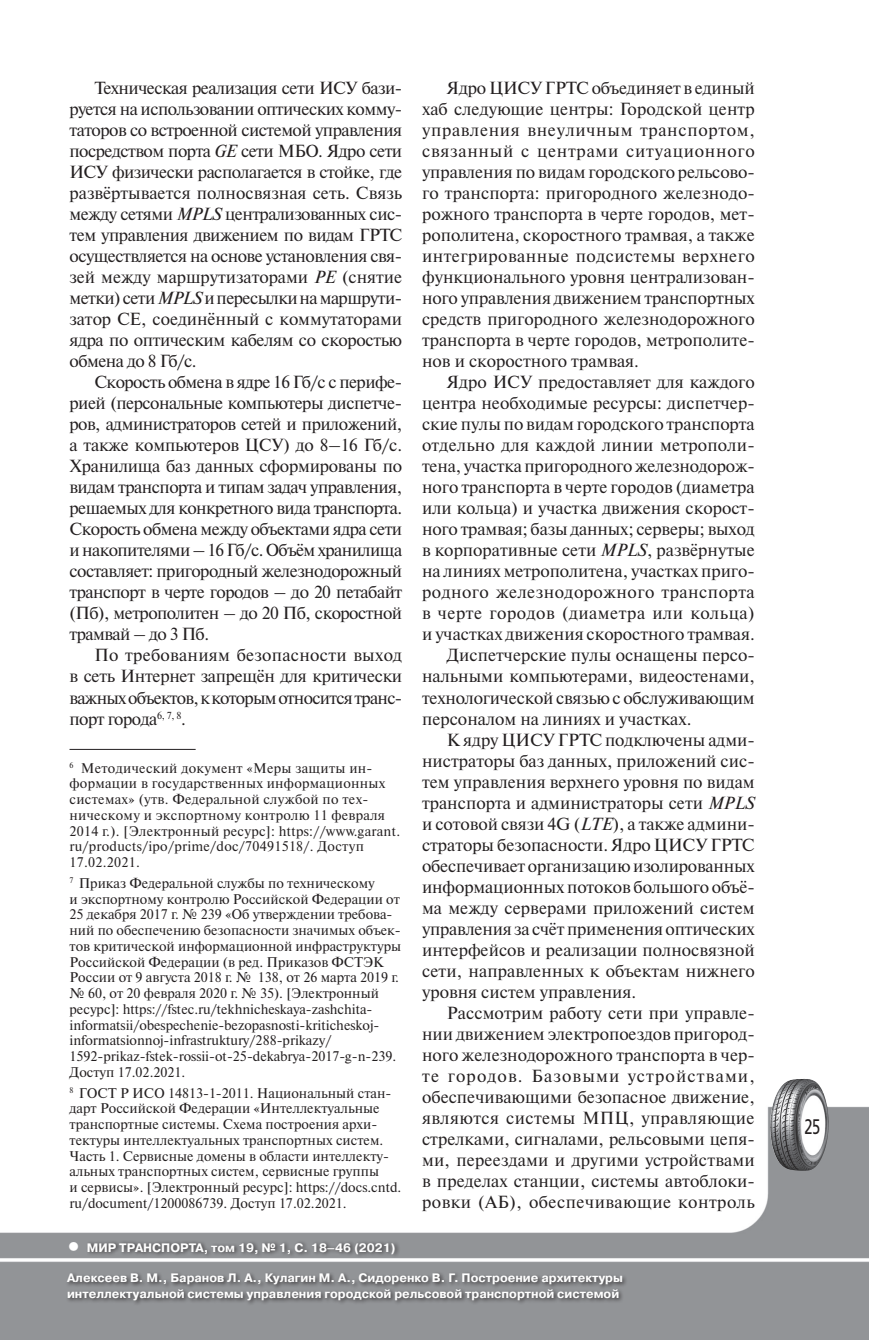
<style>
.page{position:relative;width:869px;height:1340px;background:#fff}
.page>*{position:absolute;margin:0;border:0;box-sizing:border-box;transform-origin:0 0}
.t1{font:21px "Free Set C";color:#231f20;scale:.7 1}
.t2{font:17.5px/21px "Newton C";color:#231f20;text-align:justify}
.t3{font:17.5px/21px "Newton C";letter-spacing:-.03em;color:#231f20}
.t4{font:17.5px "Newton C";letter-spacing:.03em;color:#231f20}
.t5{font:17.5px "Newton C";letter-spacing:.025em;color:#231f20}
.t6{font:17.5px "Newton C";letter-spacing:.065em;color:#231f20}
.t7{font:17.5px "Newton C";letter-spacing:.02em;color:#231f20}
.t8{font:14px/15.8px "Newton C";color:#231f20}
.t9{font:14px/15.8px "Newton C";letter-spacing:.02em;color:#231f20}
.t10{font:700 12.25px/15.8px "Pragmatica C";color:#fff}
.s1{font-style:italic}
.s2{font-size:24.5px}
</style>
<div class="page">
<img style="left:0;top:748px;width:868px;height:591px">
<img style="left:769px;top:1078px;width:33px;height:85px">
<hr style="left:69px;top:749px;width:126px;height:1px;background:#231f20">
<div style="left:65px;top:1240px;width:562px;height:66px;background:#231f20;opacity:.75"></div>
<p class="t2" style="left:69px;top:78px;width:334px;text-indent:25px">Техническая реализация сети ИСУ бази&shy;руется на использовании оптических комму&shy;таторов со встроенной системой управления посредством порта <span class="s1">GE</span> сети МБО. Ядро сети ИСУ физически располагается в стойке, где развёртывается полносвязная сеть. Связь между сетями <span class="s1">MPLS</span> централизованных сис&shy;тем управления движением по видам ГРТС осуществляется на основе установления свя&shy;зей между маршрутизаторами <span class="s1">PE</span> (снятие метки)сети<span class="s1">MPLS</span>и пересылкинамаршрути&shy;затор СЕ, соединённый с коммутаторами ядра по оптическим кабелям со скоростью обмена до 8 Гб/c.</p>
<p class="t3" style="left:69px;top:372px;width:334px;text-indent:25px">Скорость обмена в ядре 16 Гб/c c перифе&shy;рией (персональные компьютеры диспетче&shy;ров, администраторов сетей и приложений, а также компьютеров ЦСУ) до 8–16 Гб/c.<br>Хранилища баз данных сформированы по видам транспорта и типам задач управления, решаемых для конкретного вида транспорта.<br>Скорость обмена между объектами ядра сети и накопителями – 16 Гб/c. Объём хранилища составляет: пригородный железнодорожный транспорт в черте городов – до 20 петабайт (Пб), метрополитен – до 20 Пб, скоростной трамвай – до 3 Пб.</p>
<p class="t2" style="left:69px;top:645px;width:334px;text-indent:25px">По требованиям безопасности выход в сеть Интернет запрещён для критически важныхобъектов,к которымотноситсятранс&shy;порт города<sup>6,</sup> <sup>7,</sup> <sup>8</sup>.</p>
<p class="t9" style="left:69px;top:760px;width:330px"><sup>6</sup> Методический документ «Меры защиты ин&shy;формации в государственных информационных системах» (утв. Федеральной службой по тех&shy;ническому и экспортному контролю 11 февраля 2014 г. ). [Электронный ресурс]: https://www.garant. ru/products/ipo/prime/doc/70491518/. Доступ 17.02.2021.</p>
<p class="t8" style="left:69px;top:875px;width:333px"><sup>7</sup> Приказ Федеральной службы по техническому<br>и экспортному контролю Российской Федерации от 25 декабря 2017 г. № 239 «Об утверждении требова&shy;ний по обеспечению безопасности значимых объек&shy;тов критической информационной инфраструктуры Российской Федерации (в ред. Приказов ФСТЭК России от 9 августа 2018 г. № 138, от 26 марта 2019 г. № 60, от 20 февраля 2020 г. № 35). [Электронный ресурс]: https://fstec. ru/tekhnicheskaya-zashchita&shy;informatsii/obespechenie-bezopasnosti-kriticheskoj&shy;informatsionnoj-infrastruktury/288‑prikazy/ 1592‑prikaz-fstek-rossii-ot‑25‑dekabrya‑2017‑g-n‑239.<br>Доступ 17.02.2021.</p>
<p class="t8" style="left:69px;top:1085px;width:331px"><sup>8</sup> ГОСТ Р ИСО 14813-1-2011. Национальный стан&shy;дарт Российской Федерации «Интеллектуальные транспортные системы. Схема построения архи&shy;тектуры интеллектуальных транспортных систем.<br>Часть 1. Сервисные домены в области интеллекту&shy;альных транспортных систем, сервисные группы<br>и сервисы». [Электронный ресурс]: https://docs. cntd. ru/document/1200086739. Доступ 17. 02. 2021.</p>
<p class="t2" style="left:422px;top:78px;width:334px;text-indent:25px">Ядро ЦИСУ ГРТС объединяет в единый хаб следующие центры: Городской центр управления внеуличным транспортом, связанный с центрами ситуационного управления по видам городского рельсово&shy;го транспорта: пригородного железнодо&shy;рожного транспорта в черте городов, мет&shy;рополитена, скоростного трамвая, а также интегрированные подсистемы верхнего функционального уровня централизован&shy;ного управления движением транспортных средств пригородного железнодорожного транспорта в черте городов, метрополите&shy;нов и скоростного трамвая.</p>
<p class="t2" style="left:446px;top:372px;width:309px">Ядро ИСУ предоставляет для каждого</p>
<p class="t2" style="left:422px;top:393px;width:334px">центра необходимые ресурсы: диспетчер-</p>
<p class="t2" style="left:422px;top:414px;width:334px">ские пулы по видам городского транспорта</p>
<p class="t2" style="left:422px;top:435px;width:334px">отдельно для каждой линии метрополи-</p>
<p class="t2" style="left:422px;top:456px;width:334px">тена, участка пригородного железнодорож-</p>
<p class="t2" style="left:422px;top:477px;width:334px">ного транспорта в черте городов (диаметра</p>
<p class="t2" style="left:422px;top:498px;width:334px">или кольца) и участка движения скорост-</p>
<p class="t2" style="left:422px;top:519px;width:334px">ного трамвая; базы данных; серверы; выход</p>
<p class="t2" style="left:422px;top:540px;width:334px">в корпоративные сети <span class="s1">MPLS</span>, развёрнутые</p>
<p class="t2" style="left:422px;top:561px;width:334px">на линиях метрополитена, участках приго-</p>
<p class="t4" style="left:422px;top:583px;width:334px">родного железнодорожного транспорта</p>
<p class="t4" style="left:422px;top:604px;width:334px">в черте городов (диаметра или кольца)</p>
<p class="t2" style="left:422px;top:624px;width:331px">и участках движения скоростного трамвая.</p>
<p class="t2" style="left:446px;top:645px;width:309px">Диспетчерские пулы оснащены персо-</p>
<p class="t2" style="left:422px;top:666px;width:334px">нальными компьютерами, видеостенами,</p>
<p class="t2" style="left:422px;top:687px;width:334px">технологической связью с обслуживающим</p>
<p class="t2" style="left:422px;top:708px;width:268px">персоналом на линиях и участках.</p>
<p class="t2" style="left:446px;top:729px;width:309px">К ядру ЦИСУ ГРТС подключены адми-</p>
<p class="t2" style="left:422px;top:750px;width:334px">нистраторы баз данных, приложений сис-</p>
<p class="t2" style="left:422px;top:771px;width:334px">тем управления верхнего уровня по видам</p>
<p class="t2" style="left:422px;top:792px;width:334px">транспорта и администраторы сети <span class="s1">MPLS</span></p>
<p class="t2" style="left:422px;top:813px;width:334px">и сотовой связи 4G (<span class="s1">LTE</span>), а также админи-</p>
<p class="t2" style="left:422px;top:834px;width:334px">страторы безопасности. Ядро ЦИСУ ГРТС</p>
<p class="t2" style="left:422px;top:855px;width:334px">обеспечивает организацию изолированных</p>
<p class="t2" style="left:422px;top:876px;width:334px">информационных потоков большого объё-</p>
<p class="t2" style="left:422px;top:897px;width:334px">ма между серверами приложений систем</p>
<p class="t2" style="left:422px;top:918px;width:334px">управления за счётприменения оптических</p>
<p class="t2" style="left:422px;top:939px;width:334px">интерфейсов и реализации полносвязной</p>
<p class="t2" style="left:422px;top:960px;width:334px">сети, направленных к объектам нижнего</p>
<p class="t2" style="left:422px;top:981px;width:213px">уровня систем управления.</p>
<p class="t2" style="left:446px;top:1002px;width:309px">Рассмотрим работу сети при управле-</p>
<p class="t2" style="left:422px;top:1023px;width:334px">нии движением электропоездов пригород-</p>
<p class="t2" style="left:422px;top:1044px;width:334px">ного железнодорожного транспорта в чер-</p>
<p class="t6" style="left:422px;top:1066px;width:334px">те городов. Базовыми устройствами,</p>
<p class="t2" style="left:422px;top:1086px;width:334px">обеспечивающими безопасное движение,</p>
<p class="t7" style="left:422px;top:1108px;width:334px">являются системы МПЦ, управляющие</p>
<p class="t2" style="left:422px;top:1128px;width:334px">стрелками, сигналами, рельсовыми цепя-</p>
<p class="t2" style="left:422px;top:1149px;width:334px">ми, переездами и другими устройствами</p>
<p class="t2" style="left:422px;top:1170px;width:334px">в пределах станции, системы автоблоки-</p>
<p class="t5" style="left:422px;top:1192px;width:334px">ровки (АБ), обеспечивающие контроль</p>
<p class="t10" style="left:66px;top:1239px;width:331px"><span class="s2">•</span> МИР ТРАНСПОРТА, том 19, № 1, С. 18–46 (2021)</p>
<p class="t10" style="left:67px;top:1270px;width:557px">Алексеев В. М., Баранов Л. А., Кулагин М. А., Сидоренко В. Г. Построение архитектуры интеллектуальной системы управления городской рельсовой транспортной системой</p>
<p class="t1" style="left:804px;top:1115px;width:24px">25</p>
</div>
